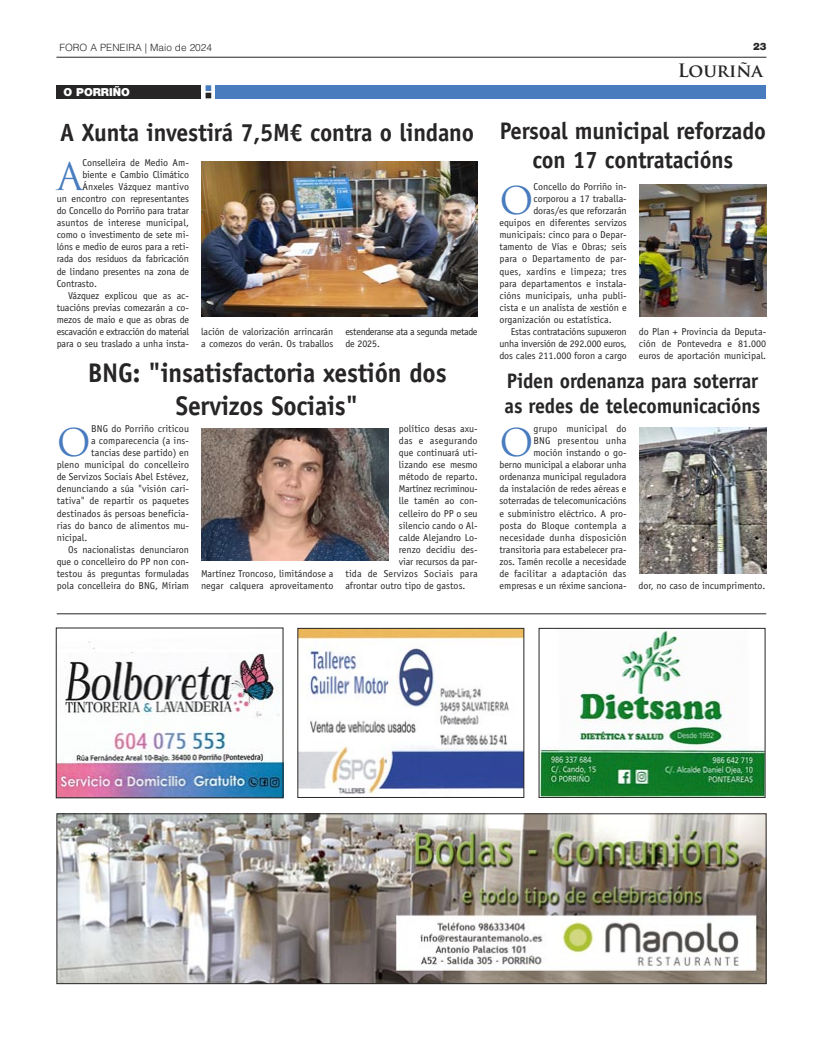
<style>
.page{position:relative;width:823px;height:1049px;background:#fff}
.page>*{position:absolute;margin:0;border:0;box-sizing:border-box;transform-origin:0 0}
.t1{font:37.2px "Trajan Pro";color:#487cbe}
.t2{font:700 27px/32.4px "Officina Sans Std";letter-spacing:-.01em;color:#272526;text-align:center;scale:.95 1}
.t3{font:700 25px "Officina Sans Std";letter-spacing:-.01em;color:#272526;scale:.95 1}
.t4{font:700 24px/28.8px "Officina Sans Std";letter-spacing:-.01em;color:#272526;text-align:center;scale:.95 1}
.t5{font:700 21px/25.2px "Officina Sans Std";letter-spacing:-.01em;color:#272526;scale:.95 1}
.t6{font:700 18px "Trajan Pro";color:#272526}
.t7{font:900 11px "Helvetica Neue LT";color:#fff}
.t8{font:10px/12.1px "Officina Sans Std";color:#272526;text-align:justify}
.t9{font:10px "Officina Sans Std";letter-spacing:.02em;color:#272526}
.t10{font:10px "Officina Sans Std";letter-spacing:.025em;color:#272526}
.t11{font:10px/12.1px "Officina Sans Std";letter-spacing:-.035em;color:#272526}
.t12{font:300 10px "Helvetica LT Std";color:#272526}
.t13{font:10px "Officina Sans Std";letter-spacing:-.025em;color:#272526}
.t14{font:900 10px "Helvetica Neue LT";color:#272526}
</style>
<div class="page">
<hr style="left:56px;top:57px;width:710px;height:1px;background:#272526">
<div style="left:57px;top:85px;width:144px;height:13px;background:#272526"></div>
<div style="left:215px;top:85px;width:551px;height:13px;background:#487cbe"></div>
<svg style="left:205px;top:85px;width:6px;height:13px"></svg>
<img style="left:59px;top:816px;width:704px;height:166px">
<div style="left:57px;top:814px;width:708px;height:170px;border:1px solid #272526"></div>
<img style="left:58px;top:641px;width:223px;height:155px">
<div style="left:56px;top:628px;width:227px;height:170px;border:1px solid #272526"></div>
<img style="left:201px;top:162px;width:276px;height:155px">
<hr style="left:57px;top:613px;width:708px;height:1px;background:#272526">
<img style="left:540px;top:630px;width:223px;height:166px">
<div style="left:538px;top:628px;width:227px;height:170px;border:1px solid #272526"></div>
<img style="left:299px;top:630px;width:223px;height:164px">
<div style="left:297px;top:628px;width:227px;height:170px;border:1px solid #272526"></div>
<img style="left:639px;top:185px;width:126px;height:132px">
<img style="left:639px;top:427px;width:126px;height:146px">
<img style="left:201px;top:428px;width:188px;height:132px">
<p class="t12" style="left:59px;top:41px;width:154px">FORO A PENEIRA | Maio de 2024</p>
<p class="t7" style="left:63px;top:87px;width:68px">O PORRIÑO</p>
<p class="t3" style="left:60px;top:123px;width:437px">A Xunta investirá 7,5M€ contra o lindano</p>
<p class="t1" style="left:57px;top:155px;width:28px">A</p>
<p class="t8" style="left:82px;top:157px;width:108px">Conselleira de Medio Am-</p>
<p class="t8" style="left:82px;top:169px;width:108px">biente e Cambio Climático</p>
<p class="t8" style="left:82px;top:181px;width:108px">Ánxeles Vázquez mantivo</p>
<p class="t8" style="left:57px;top:193px;width:134px">un encontro con representantes</p>
<p class="t8" style="left:57px;top:205px;width:134px">do Concello do Porriño para tratar</p>
<p class="t8" style="left:57px;top:217px;width:134px">asuntos de interese municipal,</p>
<p class="t8" style="left:57px;top:230px;width:134px">como o investimento de sete mi-</p>
<p class="t8" style="left:57px;top:242px;width:134px">lóns e medio de euros para a reti-</p>
<p class="t8" style="left:57px;top:254px;width:134px">rada dos residuos da fabricación</p>
<p class="t8" style="left:57px;top:266px;width:134px">de lindano presentes na zona de</p>
<p class="t8" style="left:57px;top:278px;width:42px">Contrasto.</p>
<p class="t8" style="left:57px;top:290px;width:134px;text-indent:11px">Vázquez explicou que as ac&shy;tuacións previas comezarán a co&shy;mezos de maio e que as obras de escavación e extracción do material para o seu traslado a unha insta-</p>
<p class="t8" style="left:201px;top:326px;width:134px">lación de valorización arrincarán a comezos do verán. Os traballos</p>
<p class="t11" style="left:345px;top:326px;width:134px">estenderanse ata a segunda metade de 2025.</p>
<p class="t2" style="left:88px;top:359px;width:379px">BNG: "insatisfactoria xestión dos<br>Servizos Sociais"</p>
<p class="t1" style="left:57px;top:421px;width:36px">O</p>
<p class="t8" style="left:91px;top:423px;width:99px">BNG do Porriño criticou</p>
<p class="t8" style="left:91px;top:435px;width:99px">a comparecencia (a ins-</p>
<p class="t8" style="left:91px;top:447px;width:99px">tancias dese partido) en</p>
<p class="t8" style="left:57px;top:459px;width:134px">pleno municipal do concelleiro</p>
<p class="t8" style="left:57px;top:472px;width:134px">de Servizos Sociais Abel Estévez,</p>
<p class="t8" style="left:57px;top:484px;width:134px">denunciando a súa "visión cari-</p>
<p class="t8" style="left:57px;top:496px;width:134px">tativa" de repartir os paquetes</p>
<p class="t8" style="left:57px;top:508px;width:134px">destinados ás persoas beneficia-</p>
<p class="t8" style="left:57px;top:520px;width:134px">rias do banco de alimentos mu-</p>
<p class="t8" style="left:57px;top:532px;width:32px">nicipal.</p>
<p class="t8" style="left:57px;top:544px;width:134px;text-indent:11px">Os nacionalistas denunciaron que o concelleiro do PP non con&shy;testou ás preguntas formuladas pola concelleira do BNG, Míriam</p>
<p class="t8" style="left:201px;top:568px;width:134px">Martínez Troncoso, limitándose a negar calquera aproveitamento</p>
<p class="t8" style="left:399px;top:423px;width:80px">político desas axu-</p>
<p class="t10" style="left:399px;top:437px;width:80px">das e asegurando</p>
<p class="t8" style="left:399px;top:447px;width:80px">que continuará uti-</p>
<p class="t8" style="left:399px;top:459px;width:80px">lizando ese mesmo</p>
<p class="t8" style="left:399px;top:472px;width:80px">método de reparto.</p>
<p class="t13" style="left:399px;top:485px;width:80px">Martínez recriminou-</p>
<p class="t8" style="left:399px;top:496px;width:80px">lle tamén ao con-</p>
<p class="t8" style="left:399px;top:508px;width:80px">celleiro do PP o seu</p>
<p class="t8" style="left:399px;top:520px;width:80px">silencio cando o Al-</p>
<p class="t8" style="left:399px;top:532px;width:80px">calde Alejandro Lo-</p>
<p class="t8" style="left:399px;top:544px;width:80px">renzo decidiu des-</p>
<p class="t8" style="left:399px;top:556px;width:80px">viar recursos da par-</p>
<p class="t10" style="left:345px;top:570px;width:134px">tida de Servizos Sociais para</p>
<p class="t8" style="left:345px;top:580px;width:121px">afrontar outro tipo de gastos.</p>
<p class="t14" style="left:752px;top:42px;width:15px">23</p>
<p class="t6" style="left:677px;top:60px;width:87px">Louriña</p>
<p class="t4" style="left:499px;top:119px;width:281px">Persoal municipal reforzado con 17 contratacións</p>
<p class="t1" style="left:499px;top:179px;width:36px">O</p>
<p class="t8" style="left:533px;top:181px;width:95px">Concello do Porriño in-</p>
<p class="t8" style="left:533px;top:193px;width:95px">corporou a 17 traballa-</p>
<p class="t8" style="left:533px;top:205px;width:95px">doras/es que reforzarán</p>
<p class="t8" style="left:499px;top:217px;width:129px">equipos en diferentes servizos</p>
<p class="t8" style="left:499px;top:230px;width:129px">municipais: cinco para o Depar-</p>
<p class="t8" style="left:499px;top:242px;width:129px">tamento de Vías e Obras; seis</p>
<p class="t9" style="left:499px;top:255px;width:129px">para o Departamento de par-</p>
<p class="t9" style="left:499px;top:267px;width:129px">ques, xardíns e limpeza; tres</p>
<p class="t8" style="left:499px;top:278px;width:129px">para departamentos e instala-</p>
<p class="t8" style="left:499px;top:290px;width:129px">cións municipais, unha publi-</p>
<p class="t8" style="left:499px;top:302px;width:129px">cista e un analista de xestión e</p>
<p class="t8" style="left:499px;top:314px;width:114px">organización ou estatística.</p>
<p class="t8" style="left:499px;top:326px;width:129px;text-indent:11px">Estas contratacións supuxeron unha inversión de 292.000 euros, dos cales 211.000 foron a cargo</p>
<p class="t8" style="left:638px;top:326px;width:129px">do Plan + Provincia da Deputa&shy;ción de Pontevedra e 81.000 euros de aportación municipal.</p>
<p class="t5" style="left:504px;top:370px;width:271px">Piden ordenanza para soterrar as redes de telecomunicacións</p>
<p class="t1" style="left:499px;top:421px;width:36px">O</p>
<p class="t9" style="left:533px;top:425px;width:94px">grupo municipal do</p>
<p class="t9" style="left:533px;top:437px;width:94px">BNG presentou unha</p>
<p class="t8" style="left:533px;top:447px;width:94px">moción instando o go-</p>
<p class="t8" style="left:499px;top:459px;width:128px">berno municipal a elaborar unha</p>
<p class="t8" style="left:499px;top:472px;width:128px">ordenanza municipal reguladora</p>
<p class="t8" style="left:499px;top:484px;width:128px">da instalación de redes aéreas e</p>
<p class="t8" style="left:499px;top:496px;width:128px">soterradas de telecomunicacións</p>
<p class="t8" style="left:499px;top:508px;width:128px">e subministro eléctrico. A pro-</p>
<p class="t8" style="left:499px;top:520px;width:128px">posta do Bloque contempla a</p>
<p class="t8" style="left:499px;top:532px;width:128px">necesidade dunha disposición</p>
<p class="t8" style="left:499px;top:544px;width:128px">transitoria para estabelecer pra-</p>
<p class="t8" style="left:499px;top:556px;width:128px">zos. Tamén recolle a necesidade</p>
<p class="t9" style="left:499px;top:570px;width:128px">de facilitar a adaptación das</p>
<p class="t8" style="left:499px;top:580px;width:267px">empresas e un réxime sanciona- dor, no caso de incumprimento.</p>
</div>
